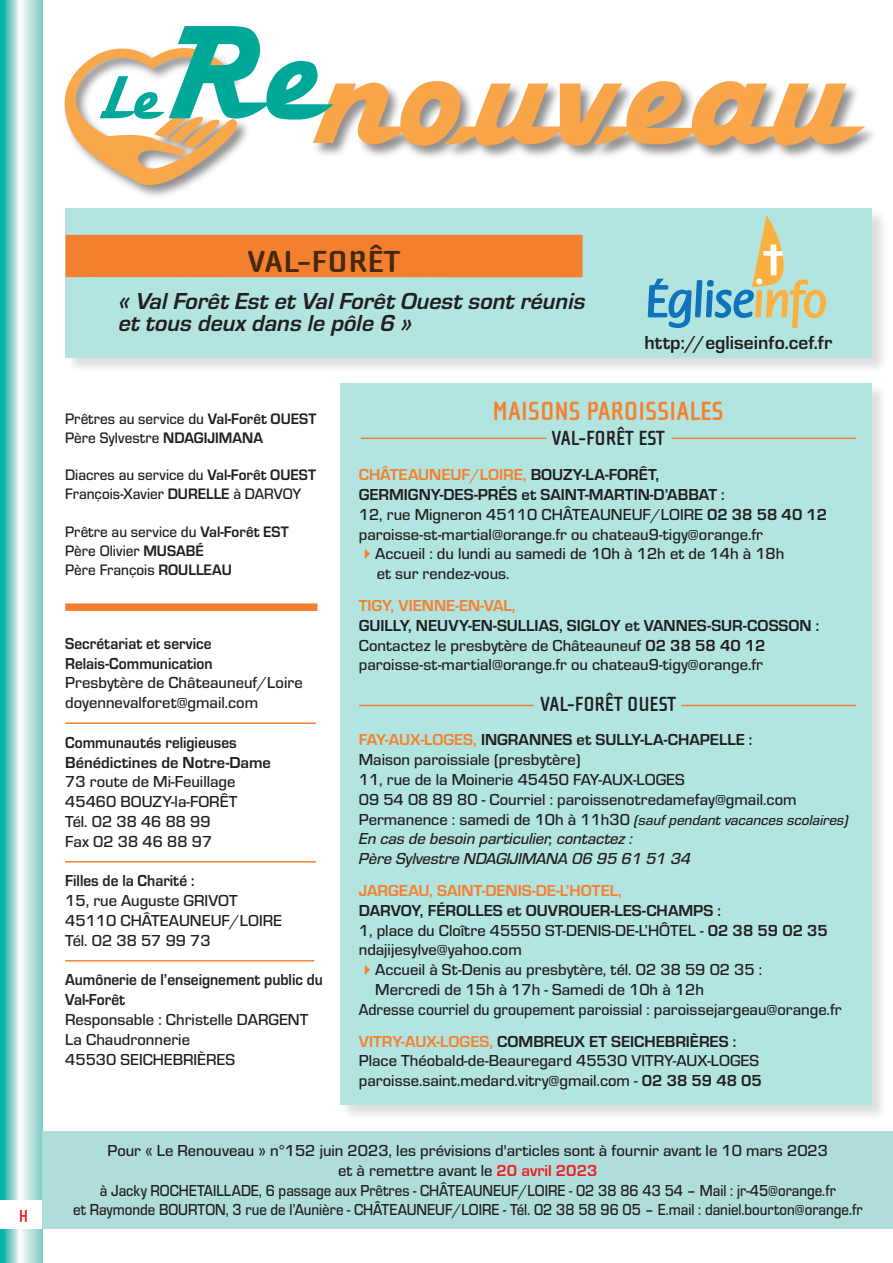
<style>
.page{position:relative;width:893px;height:1263px;background:#fff}
.page>*{position:absolute;margin:0;border:0;box-sizing:border-box;transform-origin:0 0}
.t1{font:150.3px "Aerospace";color:#f9a64a}
.t2{font:700 31.2px "Cholla Sans OT";color:#46280c;scale:1.25 1}
.t3{font:700 27px "Cholla Sans OT";color:#f4802f}
.t4{font:italic 700 24px/22.5px "Eurostile";color:#231f20}
.t5{font:700 21px "Cholla Sans OT";color:#231f20}
.t6{font:700 19.5px "Eurostile";color:#231f20}
.t7{font:700 18px "Cholla Sans OT";color:#ee1d23}
.t8{font:500 16.5px/19.8px "Eurostile";color:#231f20}
.t9{font:700 16.5px/19.8px "Eurostile";color:#231f20;scale:.93 1}
.t10{font:16.5px/19.8px "Eurostile Med Ita";color:#231f20}
.t11{font:500 16.5px "Eurostile";color:#231f20;scale:.95 1}
.t12{font:700 16.5px "Eurostile";color:#f4802f}
.t13{font:500 15.75px/18.9px "Eurostile";color:#231f20;scale:.96 1}
.t14{font:15px "Eurostile Med Ita";color:#231f20}
.s1{font-weight:700}
.s2{font-weight:700;color:#f4802f}
.s3{color:#f4802f}
.s4{font-family:"Eurostile";font-weight:500;font-size:16.5px}
.s5{font-weight:700;color:#ee1d23}
</style>
<div class="page">
<svg style="left:0;top:0;width:43px;height:1263px;background:#98d9d5"></svg>
<div style="left:0;top:1201px;width:43px;height:28px;background:#fff"></div>
<div style="left:0;top:1200px;width:44px;height:27px;background:#fff"></div>
<div style="left:43px;top:1131px;width:850px;height:98px;background:#afdeda"></div>
<div style="left:66px;top:208px;width:822px;height:166px;background:#231f20;opacity:.5"></div>
<div style="left:66px;top:208px;width:806px;height:149px;background:#b3e5e0"></div>
<div style="left:65px;top:235px;width:518px;height:42px;background:#f4802f"></div>
<svg style="left:648px;top:216px;width:178px;height:112px"></svg>
<div style="left:340px;top:384px;width:549px;height:737px;background:#231f20;opacity:.5"></div>
<div style="left:340px;top:383px;width:532px;height:721px;background:#b3e5e0"></div>
<hr style="left:361px;top:438px;width:186px;height:1px;background:#f4802f">
<hr style="left:672px;top:438px;width:184px;height:1px;background:#f4802f">
<hr style="left:359px;top:705px;width:175px;height:1px;background:#f4802f">
<hr style="left:681px;top:705px;width:175px;height:1px;background:#f4802f">
<div style="left:65px;top:603px;width:252px;height:8px;background:#f4802f"></div>
<hr style="left:65px;top:722px;width:251px;height:2px;background:#f4802f">
<hr style="left:65px;top:861px;width:251px;height:1px;background:#f4802f">
<hr style="left:65px;top:960px;width:249px;height:1px;background:#f4802f">
<div style="left:62px;top:46px;width:189px;height:153px;background:#231f20;opacity:.5"></div>
<svg style="left:62px;top:46px;width:177px;height:146px"></svg>
<div style="left:312px;top:80px;width:566px;height:80px;background:#231f20;opacity:.5"></div>
<h1 class="t1" style="left:99px;top:8px;width:758px"><sup>Le</sup><sup>Re</sup>nouveau</h1>
<p class="t7" style="left:19px;top:1206px;width:11px">H</p>
<h2 class="t2" style="left:247px;top:245px;width:124px">VAL-FORÊT</h2>
<h3 class="t4" style="left:119px;top:288px;width:468px">« Val Forêt Est et Val Forêt Ouest sont réunis et tous deux dans le pôle 6 »</h3>
<p class="t6" style="left:644px;top:328px;width:189px">http://egliseinfo.cef.fr</p>
<p class="t13" style="left:65px;top:408px;width:263px">Prêtres au service du <span class="s1">Val-Forêt OUEST<br></span>Père Sylvestre <span class="s1">NDAGIJIMANA</span></p>
<p class="t13" style="left:65px;top:465px;width:263px">Diacres au service du <span class="s1">Val-Forêt OUEST<br></span>François-Xavier <span class="s1">DURELLE</span> à DARVOY</p>
<p class="t13" style="left:65px;top:522px;width:234px">Prêtre au service du <span class="s1">Val-Forêt EST<br></span>Père Olivier <span class="s1">MUSABÉ<br></span>Père François <span class="s1">ROULLEAU</span></p>
<p class="t9" style="left:65px;top:632px;width:160px">Secrétariat et service<br>Relais-Communication</p>
<p class="t8" style="left:65px;top:672px;width:239px">Presbytère de Châteauneuf/Loire doyennevalforet@gmail.com</p>
<p class="t9" style="left:65px;top:731px;width:223px">Communautés religieuses<br>Bénédictines de Notre-Dame</p>
<p class="t8" style="left:65px;top:771px;width:174px">73 route de Mi-Feuillage<br>45460 BOUZY-la-FORÊT<br>Tél. 02 38 46 88 99<br>Fax 02 38 46 88 97</p>
<p class="t9" style="left:65px;top:870px;width:140px">Filles de la Charité :</p>
<p class="t8" style="left:65px;top:890px;width:218px">15, rue Auguste GRIVOT<br>45110 CHÂTEAUNEUF/LOIRE<br>Tél. 02 38 57 99 73</p>
<p class="t9" style="left:65px;top:969px;width:279px">Aumônerie de l’enseignement public du<br>Val-Forêt</p>
<p class="t8" style="left:65px;top:1009px;width:245px">Responsable : Christelle DARGENT<br>La Chaudronnerie<br>45530 SEICHEBRIÈRES</p>
<h3 class="t3" style="left:492px;top:397px;width:233px">MAISONS PAROISSIALES</h3>
<p class="t5" style="left:551px;top:427px;width:115px">VAL-FORÊT EST</p>
<p class="t8" style="left:359px;top:464px;width:470px"><span class="s2">CHÂTEAUNEUF/LOIRE,</span> <span class="s1">BOUZY-LA-FORÊT,<br>GERMIGNY-DES-PRÉS et SAINT-MARTIN-D’ABBAT :<br></span>12, rue Migneron 45110 CHÂTEAUNEUF/LOIRE <span class="s1">02 38 58 40 12 </span>paroisse-st-martial@orange.fr ou chateau9-tigy@orange.fr</p>
<p class="t8" style="left:377px;top:543px;width:409px;text-indent:-18px"><span class="s3">✔</span>Accueil : du lundi au samedi de 10h à 12h et de 14h à 18h et sur rendez-vous.</p>
<p class="t12" style="left:359px;top:594px;width:158px">TIGY, VIENNE-EN-VAL,</p>
<p class="t8" style="left:359px;top:614px;width:462px"><span class="s1">GUILLY, NEUVY-EN-SULLIAS, SIGLOY et VANNES-SUR-COSSON :<br></span>Contactez le presbytère de Châteauneuf <span class="s1">02 38 58 40 12 </span>paroisse-st-martial@orange.fr ou chateau9-tigy@orange.fr</p>
<p class="t5" style="left:540px;top:692px;width:137px">VAL-FORÊT OUEST</p>
<p class="t8" style="left:359px;top:729px;width:439px"><span class="s2">FAY-AUX-LOGES,</span> <span class="s1">INGRANNES et SULLY-LA-CHAPELLE :<br></span>Maison paroissiale (presbytère)<br>11, rue de la Moinerie 45450 FAY-AUX-LOGES<br>09 54 08 89 80 - Courriel : paroissenotredamefay@gmail.com</p>
<p class="t14" style="left:359px;top:809px;width:491px"><span class="s4">Permanence : samedi de 10h à 11h30</span> (sauf pendant vacances scolaires)</p>
<p class="t10" style="left:359px;top:828px;width:334px">En cas de besoin particulier, contactez :<br>Père Sylvestre NDAGIJIMANA 06 95 61 51 34</p>
<p class="t12" style="left:359px;top:879px;width:265px">JARGEAU, SAINT-DENIS-DE-L’HOTEL,</p>
<p class="t8" style="left:359px;top:899px;width:471px"><span class="s1">DARVOY, FÉROLLES et OUVROUER-LES-CHAMPS :<br></span>1, place du Cloître 45550 ST-DENIS-DE-L’HÔTEL - <span class="s1">02 38 59 02 35 </span>ndajijesylve@yahoo.com</p>
<p class="t8" style="left:359px;top:959px;width:405px"><span class="s3">✔</span>Accueil à St-Denis au presbytère, tél. 02 38 59 02 35 :</p>
<p class="t8" style="left:375px;top:979px;width:330px">Mercredi de 15h à 17h - Samedi de 10h à 12h</p>
<p class="t11" style="left:359px;top:998px;width:510px">Adresse courriel du groupement paroissial : paroissejargeau@orange.fr</p>
<p class="t8" style="left:359px;top:1030px;width:405px"><span class="s2">VITRY-AUX-LOGES,</span> <span class="s1">COMBREUX ET SEICHEBRIÈRES :<br></span>Place Théobald-de-Beauregard 45530 VITRY-AUX-LOGES paroisse.saint.medard.vitry@gmail.com - <span class="s1">02 38 59 48 05</span></p>
<p class="t8" style="left:73px;top:1140px;width:791px;text-align:center">Pour « Le Renouveau » n°152 juin 2023, les prévisions d'articles sont à fournir avant le 10 mars 2023<br>et à remettre avant le <span class="s5">20 avril 2023<br></span>à Jacky ROCHETAILLADE, 6 passage aux Prêtres - CHÂTEAUNEUF/LOIRE - 02 38 86 43 54 – Mail : jr-45@orange.fr<br>et Raymonde BOURTON, 3 rue de l’Aunière - CHÂTEAUNEUF/LOIRE - Tél. 02 38 58 96 05 – E.mail : daniel.bourton@orange.fr</p>
</div>
